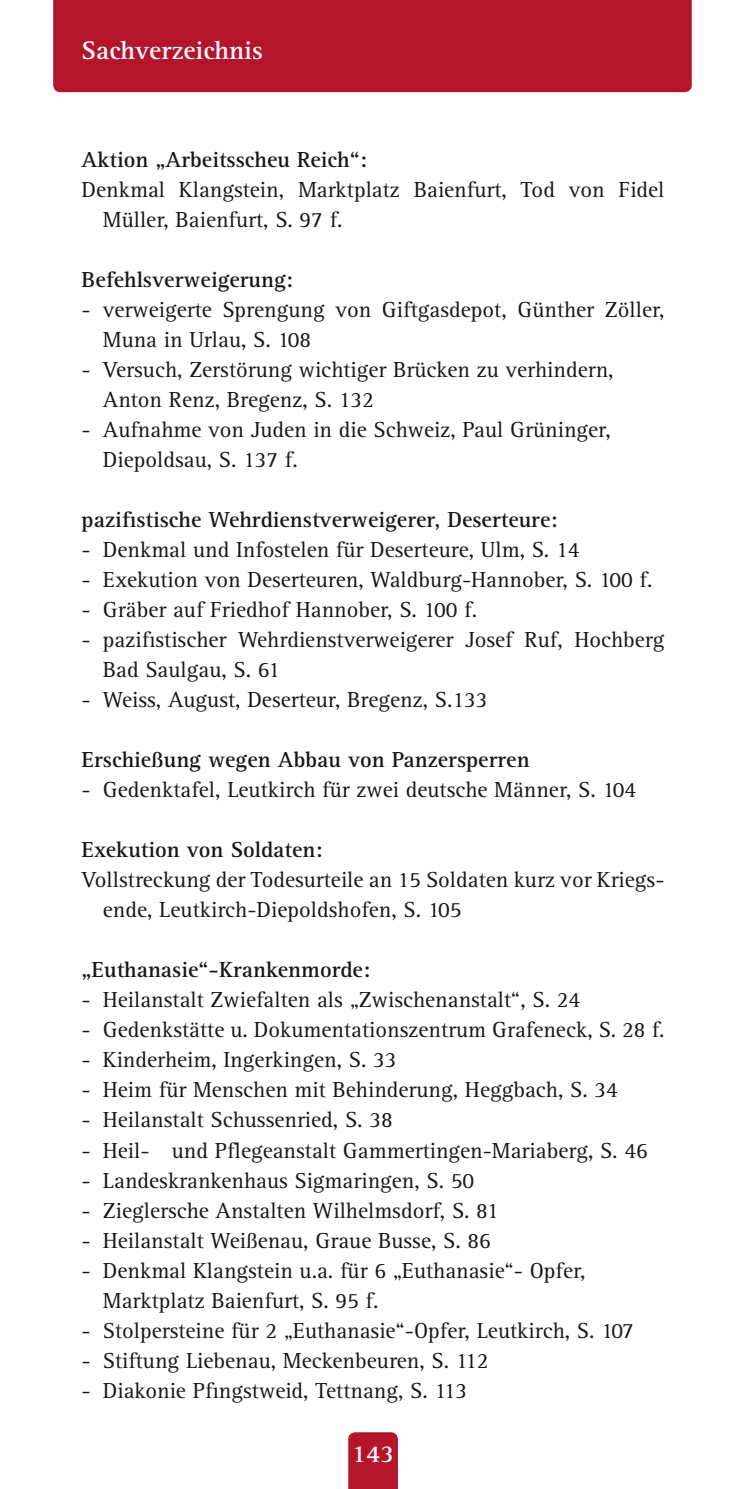
<style>
.page{position:relative;width:745px;height:1489px;background:#fff}
.page>*{position:absolute;margin:0;border:0;box-sizing:border-box;transform-origin:0 0}
.t1{font:700 26.25px "Rotis Serif";color:#fff}
.t2{font:700 25px "Rotis Serif";color:#fff}
.t3{font:22.5px/30px "Rotis Serif";color:#1a171c}
.t4{font:700 22.5px "Rotis Serif";color:#1a171c}
</style>
<div class="page">
<div style="left:53px;top:0;width:638px;height:92px;background:#b5152b"></div>
<div style="left:348px;top:1432px;width:49px;height:56px;background:#b5152b"></div>
<p class="t1" style="left:81px;top:35px;width:183px">Sachverzeichnis</p>
<p class="t4" style="left:81px;top:146px;width:286px">Aktion „Arbeitsscheu Reich“:</p>
<p class="t3" style="left:103px;top:175px;width:563px;text-indent:-21px">Denkmal Klangstein, Marktplatz Baienfurt, Tod von Fidel<br>Müller, Baienfurt, S. 97 f.</p>
<p class="t4" style="left:81px;top:266px;width:213px">Befehlsverweigerung:</p>
<p class="t3" style="left:103px;top:295px;width:562px;text-indent:-21px">- verweigerte Sprengung von Giftgasdepot, Günther Zöller,<br>Muna in Urlau, S. 108</p>
<p class="t3" style="left:103px;top:355px;width:512px;text-indent:-21px">- Versuch, Zerstörung wichtiger Brücken zu verhindern,<br>Anton Renz, Bregenz, S. 132</p>
<p class="t3" style="left:103px;top:415px;width:509px;text-indent:-21px">- Aufnahme von Juden in die Schweiz, Paul Grüninger,<br>Diepoldsau, S. 137 f.</p>
<p class="t4" style="left:81px;top:506px;width:477px">pazifistische Wehrdienstverweigerer, Deserteure:</p>
<p class="t3" style="left:81px;top:535px;width:499px">- Denkmal und Infostelen für Deserteure, Ulm, S. 14</p>
<p class="t3" style="left:81px;top:565px;width:569px">- Exekution von Deserteuren, Waldburg-Hannober, S. 100 f.</p>
<p class="t3" style="left:81px;top:595px;width:394px">- Gräber auf Friedhof Hannober, S. 100 f.</p>
<p class="t3" style="left:103px;top:625px;width:563px;text-indent:-21px">- pazifistischer Wehrdienstverweigerer Josef Ruf, Hochberg<br>Bad Saulgau, S. 61</p>
<p class="t3" style="left:81px;top:685px;width:407px">- Weiss, August, Deserteur, Bregenz, S.133</p>
<p class="t4" style="left:81px;top:746px;width:449px">Erschießung wegen Abbau von Panzersperren</p>
<p class="t3" style="left:81px;top:775px;width:556px">- Gedenktafel, Leutkirch für zwei deutsche Männer, S. 104</p>
<p class="t4" style="left:81px;top:836px;width:242px">Exekution von Soldaten:</p>
<p class="t3" style="left:103px;top:865px;width:562px;text-indent:-21px">Vollstreckung der Todesurteile an 15 Soldaten kurz vor Kriegs&shy;ende, Leutkirch-Diepoldshofen, S. 105</p>
<p class="t4" style="left:81px;top:956px;width:290px">„Euthanasie“-Krankenmorde:</p>
<p class="t3" style="left:81px;top:985px;width:500px">- Heilanstalt Zwiefalten als „Zwischenanstalt“, S. 24</p>
<p class="t3" style="left:81px;top:1015px;width:581px">- Gedenkstätte u. Dokumentationszentrum Grafeneck, S. 28 f.</p>
<p class="t3" style="left:81px;top:1045px;width:316px">- Kinderheim, Ingerkingen, S. 33</p>
<p class="t3" style="left:81px;top:1075px;width:537px">- Heim für Menschen mit Behinderung, Heggbach, S. 34</p>
<p class="t3" style="left:81px;top:1105px;width:312px">- Heilanstalt Schussenried, S. 38</p>
<p class="t3" style="left:81px;top:1135px;width:567px">- Heil- und Pflegeanstalt Gammertingen-Mariaberg, S. 46</p>
<p class="t3" style="left:81px;top:1165px;width:394px">- Landeskrankenhaus Sigmaringen, S. 50</p>
<p class="t3" style="left:81px;top:1195px;width:418px">- Zieglersche Anstalten Wilhelmsdorf, S. 81</p>
<p class="t3" style="left:81px;top:1225px;width:410px">- Heilanstalt Weißenau, Graue Busse, S. 86</p>
<p class="t3" style="left:103px;top:1255px;width:484px;text-indent:-21px">- Denkmal Klangstein u.a. für 6 „Euthanasie“- Opfer,<br>Marktplatz Baienfurt, S. 95 f.</p>
<p class="t3" style="left:81px;top:1315px;width:553px">- Stolpersteine für 2 „Euthanasie“-Opfer, Leutkirch, S. 107</p>
<p class="t3" style="left:81px;top:1345px;width:408px">- Stiftung Liebenau, Meckenbeuren, S. 112</p>
<p class="t3" style="left:81px;top:1375px;width:386px">- Diakonie Pfingstweid, Tettnang, S. 113</p>
<p class="t2" style="left:352px;top:1438px;width:43px">143</p>
</div>
